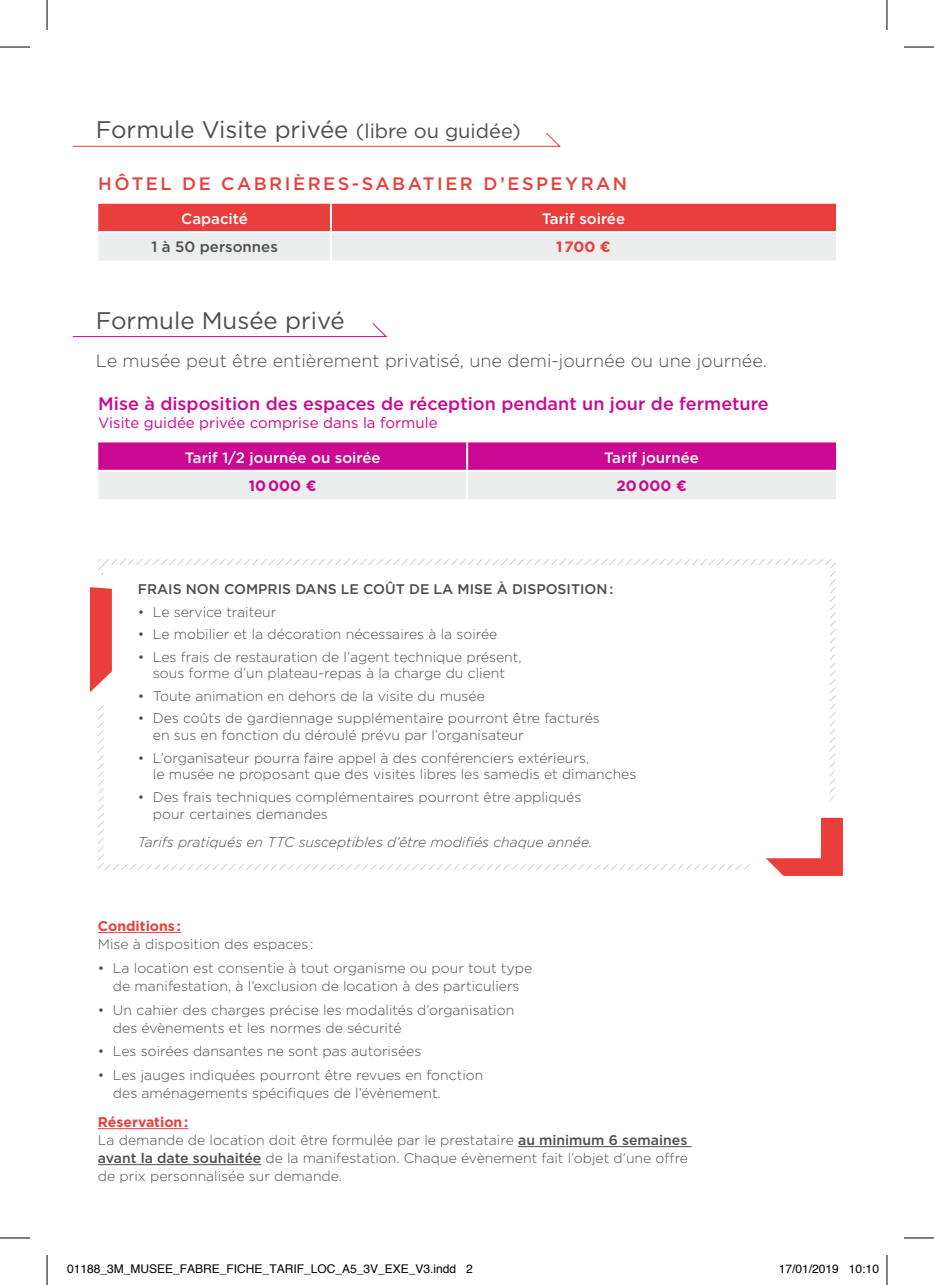
<style>
.page{position:relative;width:934px;height:1285px;background:#fff}
.page>*{position:absolute;margin:0;border:0;box-sizing:border-box;transform-origin:0 0}
.t1{font:24px "Gotham";color:#4d4d4c}
.t2{font:300 18px "Gotham";color:#4d4d4c}
.t3{font:500 18px "Gotham";color:#cb0892}
.t4{font:500 18px "Gotham";letter-spacing:.14em;color:#e83f3c}
.t5{font:500 15px "Gotham";color:#fff}
.t6{font:15px "Gotham";color:#cb0892}
.t7{font:500 15px "Gotham";color:#4d4d4c}
.t8{font:700 15px "Gotham";color:#cb0892}
.t9{font:700 15px "Gotham";color:#e83f3c}
.t10{font:300 14px/18px "Gotham";color:#4d4d4c}
.t11{font:italic 300 14px "Gotham";color:#4d4d4c}
.t12{font:500 14px "Gotham";color:#4d4d4c}
.t13{font:12px "Helvetica";color:#000}
.s1{font-size:20px}
.s2{font-weight:700;color:#e83f3c}
.s3{font-weight:500}
</style>
<div class="page">
<svg style="left:72px;top:323px;width:316px;height:14px"></svg>
<svg style="left:98px;top:442px;width:737px;height:57px;background:#db7bc0"></svg>
<hr style="left:466px;top:442px;width:2px;height:28px;background:#fff">
<hr style="left:98px;top:470px;width:369px;height:2px;background:#fff">
<hr style="left:467px;top:470px;width:368px;height:2px;background:#fff">
<hr style="left:466px;top:472px;width:2px;height:27px;background:#fff">
<svg style="left:72px;top:133px;width:489px;height:14px"></svg>
<svg style="left:98px;top:204px;width:737px;height:56px;background:#ea9694"></svg>
<hr style="left:330px;top:204px;width:2px;height:27px;background:#fff">
<hr style="left:98px;top:231px;width:233px;height:2px;background:#fff">
<hr style="left:331px;top:231px;width:504px;height:2px;background:#fff">
<hr style="left:330px;top:233px;width:2px;height:27px;background:#fff">
<svg style="left:689px;top:559px;width:154px;height:317px"></svg>
<svg style="left:90px;top:559px;width:162px;height:311px"></svg>
<hr style="left:98px;top:932px;width:83px;height:1px;background:#e83f3c">
<hr style="left:98px;top:1128px;width:90px;height:1px;background:#e83f3c">
<hr style="left:518px;top:1146px;width:173px;height:1px;background:#4d4d4c">
<hr style="left:98px;top:1164px;width:163px;height:1px;background:#4d4d4c">
<hr style="left:0;top:47px;width:30px;height:1px;background:#000">
<hr style="left:903px;top:47px;width:30px;height:1px;background:#000">
<hr style="left:0;top:1237px;width:30px;height:1px;background:#000">
<hr style="left:903px;top:1237px;width:30px;height:1px;background:#000">
<hr style="left:47px;top:0;width:1px;height:30px;background:#000">
<hr style="left:47px;top:1255px;width:1px;height:30px;background:#000">
<hr style="left:886px;top:0;width:1px;height:30px;background:#000">
<hr style="left:886px;top:1255px;width:1px;height:30px;background:#000">
<p class="t1" style="left:96px;top:114px;width:426px">Formule Visite privée <span class="s1">(libre ou guidée)</span></p>
<p class="t4" style="left:98px;top:171px;width:530px">HÔTEL DE CABRIÈRES-SABATIER D’ESPEYRAN</p>
<p class="t5" style="left:181px;top:209px;width:68px">Capacité</p>
<p class="t5" style="left:541px;top:209px;width:85px">Tarif soirée</p>
<p class="t7" style="left:151px;top:237px;width:128px">1 à 50 personnes</p>
<p class="t9" style="left:556px;top:237px;width:56px">1 700 €</p>
<p class="t1" style="left:96px;top:305px;width:250px">Formule Musée privé</p>
<p class="t2" style="left:96px;top:349px;width:672px">Le musée peut être entièrement privatisé, une demi-journée ou une journée.</p>
<p class="t3" style="left:98px;top:392px;width:671px">Mise à disposition des espaces de réception pendant un jour de fermeture</p>
<p class="t6" style="left:98px;top:413px;width:341px">Visite guidée privée comprise dans la formule</p>
<p class="t5" style="left:185px;top:447px;width:197px">Tarif 1/2 journée ou soirée</p>
<p class="t5" style="left:604px;top:447px;width:96px">Tarif journée</p>
<p class="t8" style="left:249px;top:475px;width:69px">10 000 €</p>
<p class="t8" style="left:616px;top:475px;width:72px">20 000 €</p>
<p class="t12" style="left:138px;top:580px;width:476px">FRAIS NON COMPRIS DANS LE COÛT DE LA MISE À DISPOSITION :</p>
<p class="t10" style="left:138px;top:602px;width:140px">• Le service traiteur</p>
<p class="t10" style="left:138px;top:625px;width:361px">• Le mobilier et la décoration nécessaires à la soirée</p>
<p class="t10" style="left:138px;top:648px;width:385px;line-height:16.8px;text-align:center">• Les frais de restauration de l’agent technique présent, sous forme d’un plateau-repas à la charge du client</p>
<p class="t10" style="left:138px;top:686px;width:348px">• Toute animation en dehors de la visite du musée</p>
<p class="t10" style="left:153px;top:709px;width:448px;line-height:16.8px;text-indent:-15px">• Des coûts de gardiennage supplémentaire pourront être facturés en sus en fonction du déroulé prévu par l’organisateur</p>
<p class="t10" style="left:153px;top:749px;width:485px;line-height:16.8px;text-indent:-15px">• L’organisateur pourra faire appel à des conférenciers extérieurs,<br>le musée ne proposant que des visites libres les samedis et dimanches</p>
<p class="t10" style="left:153px;top:788px;width:430px;line-height:16.8px;text-indent:-15px">• Des frais techniques complémentaires pourront être appliqués pour certaines demandes</p>
<p class="t11" style="left:138px;top:833px;width:456px">Tarifs pratiqués en TTC susceptibles d’être modifiés chaque année.</p>
<p class="t10" style="left:98px;top:917px;width:217px"><span class="s2">Conditions :<br></span>Mise à disposition des espaces :</p>
<p class="t10" style="left:98px;top:958px;width:435px;text-align:center">• La location est consentie à tout organisme ou pour tout type de manifestation, à l’exclusion de location à des particuliers</p>
<p class="t10" style="left:113px;top:1000px;width:402px;text-indent:-15px">• Un cahier des charges précise les modalités d’organisation des évènements et les normes de sécurité</p>
<p class="t10" style="left:98px;top:1042px;width:325px">• Les soirées dansantes ne sont pas autorisées</p>
<p class="t10" style="left:113px;top:1065px;width:372px;text-indent:-15px">• Les jauges indiquées pourront être revues en fonction des aménagements spécifiques de l’évènement.</p>
<p class="t10" style="left:98px;top:1113px;width:591px"><span class="s2">Réservation :<br></span>La demande de location doit être formulée par le prestataire <span class="s3">au minimum 6 semaines avant la date souhaitée</span> de la manifestation. Chaque évènement fait l’objet d’une offre de prix personnalisée sur demande.</p>
<p class="t13" style="left:67px;top:1259px;width:407px">01188_3M_MUSEE_FABRE_FICHE_TARIF_LOC_A5_3V_EXE_V3.indd 2</p>
<p class="t13" style="left:778px;top:1259px;width:102px">17/01/2019 10:10</p>
</div>
